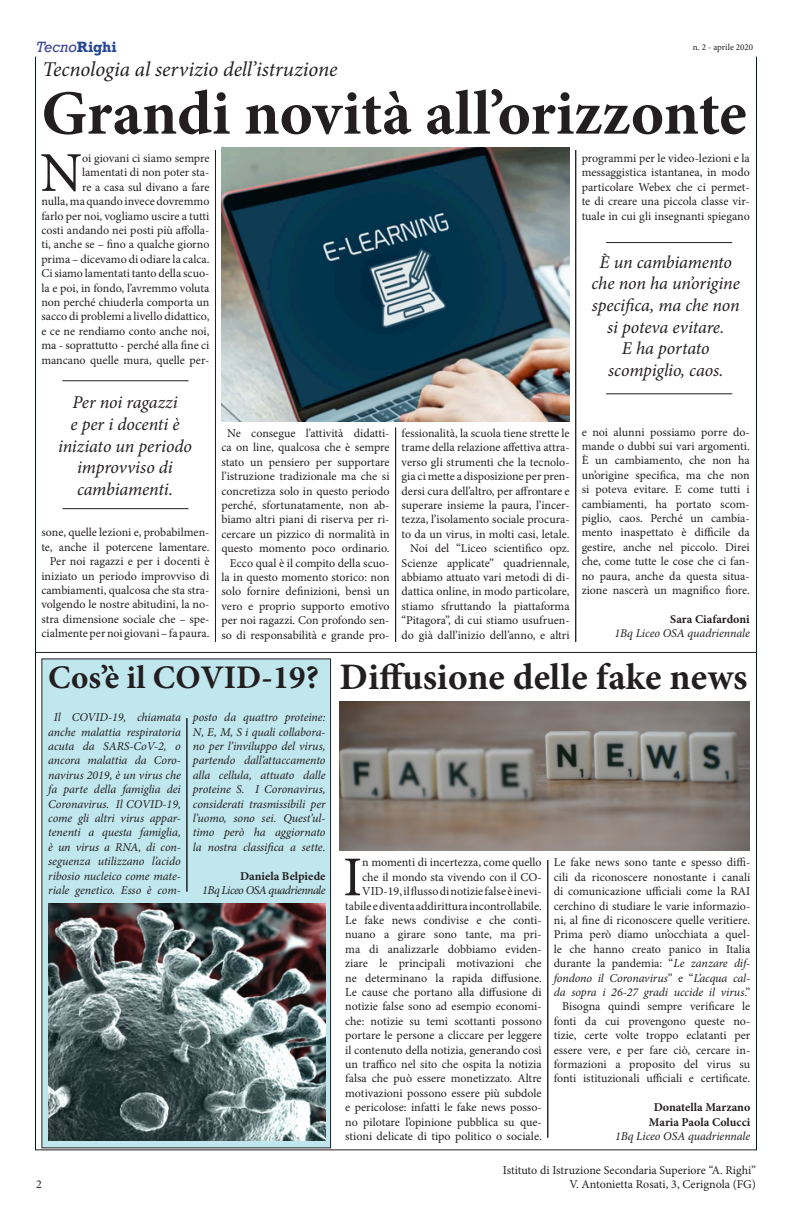
<style>
.page{position:relative;width:792px;height:1224px;background:#fff}
.page>*{position:absolute;margin:0;border:0;box-sizing:border-box;transform-origin:0 0}
.t1{font:700 63px "Minion Pro";color:#231f20}
.t2{font:56.3px "Minion Pro";color:#231f20}
.t3{font:700 37.4px "Minion Pro";color:#231f20}
.t4{font:700 33px "Minion Pro";color:#231f20}
.t5{font:italic 21px "Minion Pro";letter-spacing:-.005em;color:#231f20}
.t6{font:italic 18px/21.6px "Minion Pro";letter-spacing:-.005em;color:#231f20;text-align:center}
.t7{font:italic 14px "Rockwell";color:#3e4594}
.t8{font:12px/14.4px "Minion Pro";color:#231f20;text-align:justify}
.t9{font:italic 12px/14.4px "Minion Pro";letter-spacing:-.005em;color:#231f20;text-align:center}
.t10{font:700 12px "Minion Pro";color:#231f20}
.t11{font:italic 12px "Minion Pro";letter-spacing:-.045em;color:#231f20}
.t12{font:9px "Minion Pro";color:#231f20}
.s1{font-weight:700;font-style:normal;color:#274794}
.s2{font-style:italic}
</style>
<div class="page">
<hr style="left:36px;top:1149px;width:720px;height:1px;background:#231f20">
<hr style="left:35px;top:57px;width:1px;height:1093px;background:#001717">
<hr style="left:756px;top:57px;width:1px;height:1093px;background:#001717">
<hr style="left:215px;top:150px;width:1px;height:492px;background:#231f20">
<hr style="left:395px;top:428px;width:1px;height:214px;background:#231f20">
<hr style="left:575px;top:150px;width:1px;height:492px;background:#231f20">
<img style="left:221px;top:147px;width:349px;height:275px">
<hr style="left:62px;top:380px;width:126px;height:1px;background:#231f20">
<hr style="left:62px;top:508px;width:126px;height:1px;background:#231f20">
<hr style="left:606px;top:242px;width:126px;height:1px;background:#231f20">
<hr style="left:606px;top:393px;width:126px;height:1px;background:#231f20">
<hr style="left:547px;top:860px;width:1px;height:278px;background:#231f20">
<img style="left:340px;top:702px;width:410px;height:149px">
<div style="left:42px;top:659px;width:289px;height:489px;background:#c0e6ee"></div>
<div style="left:41px;top:658px;width:290px;height:490px;border:1px solid #231f20"></div>
<img style="left:48px;top:903px;width:278px;height:237px">
<hr style="left:186px;top:718px;width:1px;height:174px;background:#231f20">
<hr style="left:36px;top:652px;width:721px;height:1px;background:#231f20">
<p class="t7" style="left:36px;top:38px;width:82px">Tecno<span class="s1">Righi</span></p>
<p class="t12" style="left:693px;top:41px;width:62px">n. 2 - aprile 2020</p>
<p class="t1" style="left:41px;top:69px;width:707px">Grandi novità all’orizzonte</p>
<p class="t5" style="left:43px;top:55px;width:297px">Tecnologia al servizio dell’istruzione</p>
<p class="t2" style="left:40px;top:135px;width:43px">N</p>
<p class="t8" style="left:41px;top:151px;width:170px;text-align:right">oi giovani ci siamo sempre lamentati di non poter sta-<br>re a casa sul divano a fare<br>nulla, ma quando invece dovremmo farlo per noi, vogliamo uscire a tutti costi andando nei posti più affolla&shy;ti, anche se – fino a qualche giorno prima – dicevamo di odiare la calca.</p>
<p class="t8" style="left:41px;top:266px;width:170px">Ci siamo lamentati tanto della scuo&shy;la e poi, in fondo, l’avremmo voluta non perché chiuderla comporta un sacco di problemi a livello didattico, e ce ne rendiamo conto anche noi, ma - soprattutto - perché alla fine ci mancano quelle mura, quelle per-</p>
<p class="t6" style="left:72px;top:392px;width:107px">Per noi ragazzi</p>
<p class="t6" style="left:70px;top:413px;width:111px">e per i docenti è</p>
<p class="t6" style="left:58px;top:435px;width:136px">iniziato un periodo improvviso di</p>
<p class="t6" style="left:77px;top:478px;width:97px">cambiamenti.</p>
<p class="t8" style="left:41px;top:526px;width:170px">sone, quelle lezioni e, probabilmen&shy;te, anche il potercene lamentare.</p>
<p class="t8" style="left:41px;top:554px;width:170px;text-indent:9px">Per noi ragazzi e per i docenti è iniziato un periodo improvviso di cambiamenti, qualcosa che sta stra&shy;volgendo le nostre abitudini, la no&shy;stra dimensione sociale che – spe&shy;cialmente per noi giovani – fa paura.</p>
<p class="t8" style="left:221px;top:426px;width:170px;text-align:center">Ne consegue l’attività didatti&shy;ca on line, qualcosa che è sempre stato un pensiero per supportare l’istruzione tradizionale ma che si concretizza solo in questo periodo perché, sfortunatamente, non ab&shy;biamo altri piani di riserva per ri&shy;cercare un pizzico di normalità in questo momento poco ordinario.</p>
<p class="t8" style="left:221px;top:556px;width:170px;text-indent:9px">Ecco qual è il compito della scuo&shy;la in questo momento storico: non solo fornire definizioni, bensì un vero e proprio supporto emotivo per noi ragazzi. Con profondo sen&shy;so di responsabilità e grande pro-</p>
<p class="t8" style="left:402px;top:426px;width:170px">fessionalità, la scuola tiene strette le trame della relazione affettiva attra&shy;verso gli strumenti che la tecnolo&shy;gia ci mette a disposizione per pren&shy;dersi cura dell’altro, per affrontare e superare insieme la paura, l’incer&shy;tezza, l’isolamento sociale procura&shy;to da un virus, in molti casi, letale.</p>
<p class="t8" style="left:402px;top:541px;width:170px;text-indent:9px">Noi del “Liceo scientifico opz.<br>Scienze applicate” quadriennale, abbiamo attuato vari metodi di di&shy;dattica online, in modo particolare, stiamo sfruttando la piattaforma “Pitagora”, di cui stiamo usufruen&shy;do già dall’inizio dell’anno, e altri</p>
<p class="t8" style="left:582px;top:151px;width:170px">programmi per le video-lezioni e la messaggistica istantanea, in modo particolare Webex che ci permet&shy;te di creare una piccola classe vir&shy;tuale in cui gli insegnanti spiegano</p>
<p class="t6" style="left:600px;top:251px;width:134px">È un cambiamento</p>
<p class="t6" style="left:592px;top:273px;width:150px">che non ha un’origine</p>
<p class="t6" style="left:592px;top:294px;width:149px">specifica, ma che non</p>
<p class="t6" style="left:607px;top:316px;width:119px">si poteva evitare.</p>
<p class="t6" style="left:622px;top:338px;width:89px">E ha portato</p>
<p class="t6" style="left:608px;top:359px;width:117px">scompiglio, caos.</p>
<p class="t8" style="left:582px;top:425px;width:170px">e noi alunni possiamo porre do&shy;mande o dubbi sui vari argomenti.</p>
<p class="t8" style="left:582px;top:454px;width:170px">È un cambiamento, che non ha un’origine specifica, ma che non si poteva evitare. E come tutti i cambiamenti, ha portato scom&shy;piglio, caos. Perché un cambia&shy;mento inaspettato è difficile da gestire, anche nel piccolo. Direi che, come tutte le cose che ci fan&shy;no paura, anche da questa situa&shy;zione nascerà un magnifico fiore.</p>
<p class="t10" style="left:670px;top:611px;width:81px">Sara Ciafardoni</p>
<p class="t9" style="left:615px;top:626px;width:137px">1Bq Liceo OSA quadriennale</p>
<p class="t4" style="left:48px;top:654px;width:272px">Cos’è il COVID-19?</p>
<p class="t9" style="left:48px;top:710px;width:134px">Il COVID-19, chiamata anche malattia respiratoria acuta da SARS-CoV-2, o ancora malattia da Coro&shy;navirus 2019, è un virus che fa parte della famiglia dei<br>Coronavirus. Il COVID-19, come gli altri virus appar&shy;tenenti a questa famiglia, è un virus a RNA, di con&shy;seguenza utilizzano l’acido ribosio nucleico come mate&shy;riale genetico. Esso è com-</p>
<p class="t9" style="left:193px;top:710px;width:134px;text-align:justify">posto da quattro proteine:<br>N, E, M, S i quali collabora&shy;no per l’inviluppo del virus, partendo dall’attaccamento alla cellula, attuato dalle proteine S. I Coronavirus, considerati trasmissibili per l’uomo, sono sei. Quest’ul&shy;timo però ha aggiornato la nostra classifica a sette.</p>
<p class="t10" style="left:240px;top:867px;width:87px">Daniela Belpiede</p>
<p class="t11" style="left:202px;top:882px;width:125px">1Bq Liceo OSA quadriennale</p>
<p class="t3" style="left:340px;top:650px;width:409px">Diffusione delle fake news</p>
<p class="t8" style="left:345px;top:856px;width:198px;text-align:right">n momenti di incertezza, come quello che il mondo sta vivendo con il CO-VID-19, il flusso di notizie false è inevi&shy;tabile e diventa addirittura incontrollabile.</p>
<p class="t8" style="left:345px;top:913px;width:198px">Le fake news condivise e che conti&shy;nuano a girare sono tante, ma pri&shy;ma di analizzarle dobbiamo eviden&shy;ziare le principali motivazioni che ne determinano la rapida diffusione.</p>
<p class="t8" style="left:345px;top:985px;width:198px">Le cause che portano alla diffusione di notizie false sono ad esempio economi&shy;che: notizie su temi scottanti possono portare le persone a cliccare per leggere il contenuto della notizia, generando così un traffico nel sito che ospita la notizia falsa che può essere monetizzato. Altre motivazioni possono essere più subdole e pericolose: infatti le fake news posso&shy;no pilotare l’opinione pubblica su que&shy;stioni delicate di tipo politico o sociale.</p>
<p class="t2" style="left:343px;top:840px;width:21px">I</p>
<p class="t8" style="left:554px;top:856px;width:198px">Le fake news sono tante e spesso diffi&shy;cili da riconoscere nonostante i canali di comunicazione ufficiali come la RAI cerchino di studiare le varie informazio&shy;ni, al fine di riconoscere quelle veritiere.</p>
<p class="t8" style="left:554px;top:928px;width:198px">Prima però diamo un’occhiata a quel&shy;le che hanno creato panico in Italia durante la pandemia: “<span class="s2">Le zanzare dif&shy;fondono il Coronavirus</span>” e “<span class="s2">L’acqua cal&shy;da sopra i 26-27 gradi uccide il virus</span>.”</p>
<p class="t8" style="left:554px;top:1000px;width:198px;text-indent:9px">Bisogna quindi sempre verificare le fonti da cui provengono queste no&shy;tizie, certe volte troppo eclatanti per essere vere, e per fare ciò, cercare in&shy;formazioni a proposito del virus su fonti istituzionali ufficiali e certificate.</p>
<p class="t10" style="left:654px;top:1099px;width:98px">Donatella Marzano</p>
<p class="t10" style="left:649px;top:1113px;width:103px">Maria Paola Colucci</p>
<p class="t9" style="left:615px;top:1129px;width:137px">1Bq Liceo OSA quadriennale</p>
<p class="t8" style="left:503px;top:1163px;width:255px">Istituto di Istruzione Secondaria Superiore “A. Righi”</p>
<p class="t8" style="left:36px;top:1177px;width:7px">2</p>
<p class="t8" style="left:569px;top:1177px;width:188px">V. Antonietta Rosati, 3, Cerignola (FG)</p>
</div>
